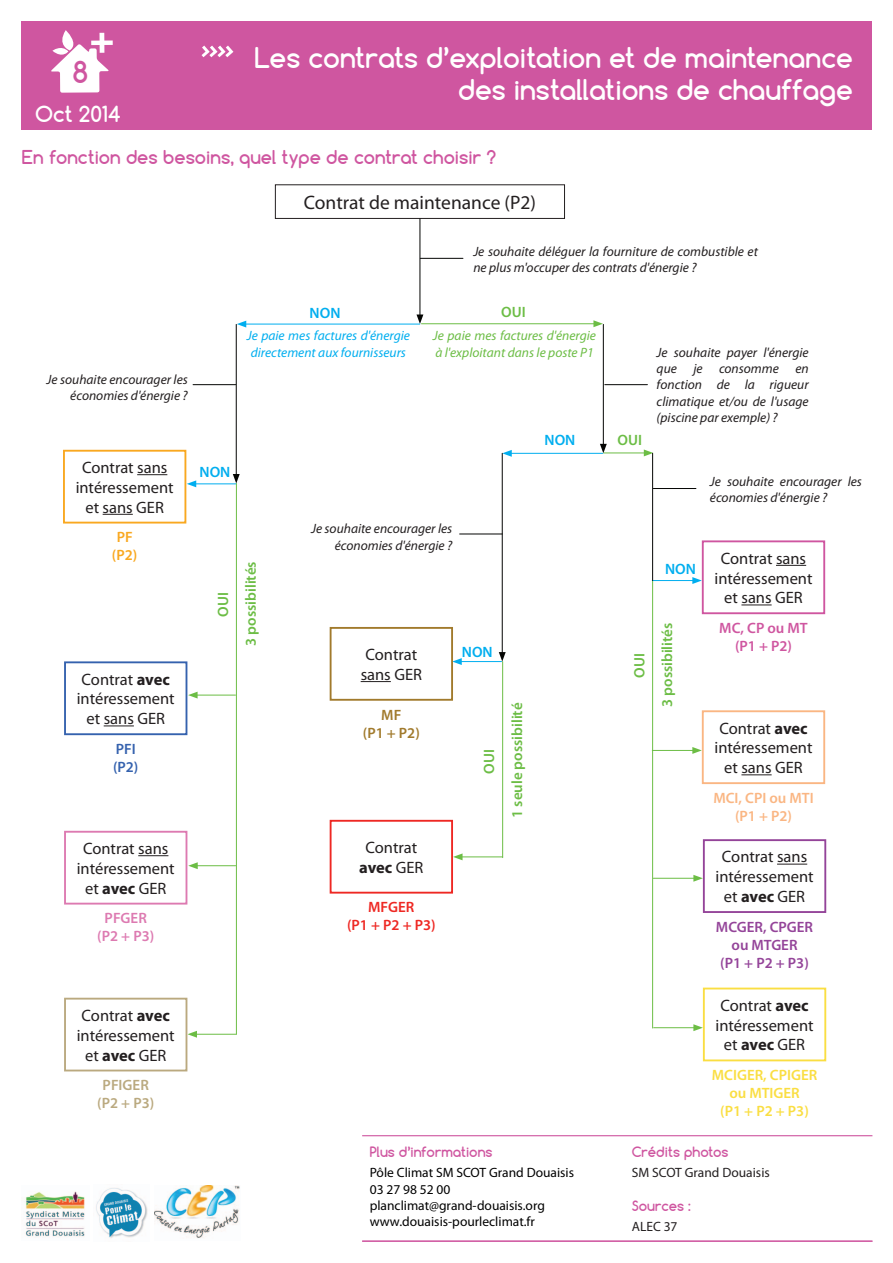
<style>
.page{position:relative;width:893px;height:1263px;background:#fff}
.page>*{position:absolute;margin:0;border:0;box-sizing:border-box;transform-origin:0 0}
.t1{font:700 28.5px "Comfortaa";color:#cf56a0}
.t2{font:700 27px/32.4px "Comfortaa";color:#fff;text-align:right}
.t3{font:700 21px "Comfortaa";color:#fff}
.t4{font:19.5px "Myriad Pro";color:#231f20}
.t5{font:700 18px "Comfortaa";color:#cf56a0}
.t6{font:16.5px/19.8px "Myriad Pro";color:#231f20;text-align:center}
.t7{font:600 15px/27.8px "Myriad Pro";color:#6cbd45;text-align:center}
.t8{font:600 15px/18px "Myriad Pro";color:#fade42;text-align:center}
.t9{font:600 15px/18px "Myriad Pro";color:#944499;text-align:center}
.t10{font:600 15px/18px "Myriad Pro";color:#fab683;text-align:center}
.t11{font:600 15px/18px "Myriad Pro";color:#cf56a0;text-align:center}
.t12{font:600 15px "Myriad Pro";color:#00aeef}
.t13{font:600 15px/18px "Myriad Pro";color:#ee2823;text-align:center}
.t14{font:600 15px/18px "Myriad Pro";color:#baa97f;text-align:center}
.t15{font:600 15px/18px "Myriad Pro";color:#dd7ab1;text-align:center}
.t16{font:600 15px/18px "Myriad Pro";color:#a17a2c;text-align:center}
.t17{font:600 15px/18px "Myriad Pro";color:#3562ae}
.t18{font:600 15px/18px "Myriad Pro";color:#f9a820;text-align:center}
.t19{font:italic 13.5px/16.2px "Myriad Pro";color:#231f20}
.t20{font:13.5px/16.2px "Myriad Pro";color:#000}
.t21{font:italic 13.5px/16.2px "Myriad Pro";color:#6cbd45}
.t22{font:italic 13.5px/16.2px "Myriad Pro";color:#00aeef}
.t23{font:700 13.5px "Comfortaa";color:#cf56a0}
.t24{font:13.5px "Myriad Pro";color:#231f20}
.s1{font-weight:700}
</style>
<div class="page">
<img style="left:25px;top:1191px;width:60px;height:46px">
<img style="left:154px;top:1185px;width:86px;height:53px">
<img style="left:96px;top:1188px;width:52px;height:50px">
<div style="left:21px;top:21px;width:851px;height:109px;background:#cf56a0"></div>
<svg style="left:51px;top:30px;width:62px;height:63px"></svg>
<svg style="left:202px;top:46px;width:31px;height:11px"></svg>
<hr style="left:362px;top:1135px;width:510px;height:1px;background:#cf56a0">
<hr style="left:362px;top:1240px;width:510px;height:2px;background:#cf56a0">
<div style="left:275px;top:184px;width:290px;height:35px;border:1px solid #231f20"></div>
<hr style="left:137px;top:474px;width:30px;height:1px;background:#231f20">
<hr style="left:103px;top:514px;width:30px;height:1px;background:#231f20">
<div style="left:63px;top:450px;width:123px;height:73px;border:2px solid #f9a820"></div>
<hr style="left:420px;top:219px;width:1px;height:98px;background:#040503">
<svg style="left:416px;top:314px;width:7px;height:10px"></svg>
<hr style="left:420px;top:258px;width:43px;height:1px;background:#040503">
<hr style="left:603px;top:324px;width:1px;height:122px;background:#040503">
<svg style="left:600px;top:444px;width:7px;height:9px"></svg>
<hr style="left:605px;top:384px;width:42px;height:1px;background:#040503">
<hr style="left:244px;top:324px;width:176px;height:1px;background:#00aeef">
<svg style="left:237px;top:321px;width:9px;height:6px"></svg>
<hr style="left:236px;top:324px;width:1px;height:152px;background:#040503">
<svg style="left:233px;top:474px;width:7px;height:9px"></svg>
<hr style="left:193px;top:384px;width:43px;height:1px;background:#040503">
<hr style="left:194px;top:483px;width:42px;height:1px;background:#00aeef">
<svg style="left:187px;top:480px;width:9px;height:7px"></svg>
<hr style="left:236px;top:483px;width:1px;height:551px;background:#6cbd45">
<hr style="left:195px;top:695px;width:40px;height:1px;background:#6cbd45">
<svg style="left:188px;top:692px;width:10px;height:6px"></svg>
<hr style="left:195px;top:865px;width:41px;height:1px;background:#6cbd45">
<svg style="left:188px;top:862px;width:10px;height:7px"></svg>
<hr style="left:195px;top:1034px;width:41px;height:1px;background:#6cbd45">
<svg style="left:187px;top:1031px;width:10px;height:7px"></svg>
<hr style="left:509px;top:453px;width:94px;height:1px;background:#00aeef">
<svg style="left:502px;top:450px;width:10px;height:7px"></svg>
<hr style="left:502px;top:661px;width:1px;height:197px;background:#6cbd45">
<hr style="left:460px;top:534px;width:42px;height:1px;background:#040503">
<hr style="left:459px;top:661px;width:43px;height:1px;background:#00aeef">
<svg style="left:453px;top:658px;width:9px;height:7px"></svg>
<hr style="left:460px;top:856px;width:43px;height:1px;background:#6cbd45">
<svg style="left:453px;top:853px;width:10px;height:7px"></svg>
<hr style="left:604px;top:453px;width:42px;height:1px;background:#6cbd45">
<svg style="left:644px;top:449px;width:9px;height:7px"></svg>
<hr style="left:652px;top:580px;width:1px;height:448px;background:#6cbd45">
<hr style="left:652px;top:580px;width:43px;height:1px;background:#00aeef">
<svg style="left:692px;top:577px;width:10px;height:7px"></svg>
<hr style="left:421px;top:323px;width:175px;height:1px;background:#6cbd45">
<svg style="left:593px;top:320px;width:10px;height:7px"></svg>
<hr style="left:104px;top:725px;width:30px;height:1px;background:#231f20">
<div style="left:64px;top:661px;width:123px;height:74px;border:2px solid #3562ae"></div>
<hr style="left:138px;top:855px;width:30px;height:1px;background:#231f20">
<div style="left:64px;top:831px;width:123px;height:73px;border:2px solid #dd7ab1"></div>
<div style="left:64px;top:998px;width:123px;height:73px;border:2px solid #baa97f"></div>
<hr style="left:653px;top:488px;width:43px;height:1px;background:#040503">
<hr style="left:361px;top:681px;width:30px;height:1px;background:#231f20">
<div style="left:330px;top:627px;width:123px;height:74px;border:2px solid #a17a2c"></div>
<div style="left:330px;top:820px;width:123px;height:73px;border:2px solid #ee2823"></div>
<hr style="left:776px;top:565px;width:30px;height:1px;background:#231f20">
<hr style="left:741px;top:604px;width:31px;height:1px;background:#231f20">
<div style="left:702px;top:540px;width:123px;height:74px;border:2px solid #cf56a0"></div>
<hr style="left:652px;top:750px;width:43px;height:1px;background:#6cbd45">
<svg style="left:692px;top:747px;width:10px;height:7px"></svg>
<hr style="left:741px;top:774px;width:31px;height:1px;background:#231f20">
<div style="left:702px;top:710px;width:123px;height:74px;border:2px solid #fab683"></div>
<hr style="left:653px;top:878px;width:43px;height:1px;background:#6cbd45">
<svg style="left:693px;top:875px;width:10px;height:7px"></svg>
<hr style="left:777px;top:864px;width:30px;height:1px;background:#231f20">
<div style="left:703px;top:839px;width:123px;height:74px;border:2px solid #944499"></div>
<hr style="left:653px;top:1027px;width:43px;height:1px;background:#6cbd45">
<svg style="left:693px;top:1024px;width:10px;height:7px"></svg>
<div style="left:703px;top:987px;width:123px;height:74px;border:2px solid #fade42"></div>
<hr style="left:652px;top:453px;width:1px;height:127px;background:#040503">
<hr style="left:502px;top:453px;width:1px;height:201px;background:#040503">
<svg style="left:499px;top:652px;width:7px;height:9px"></svg>
<h1 class="t1" style="left:72px;top:54px;width:17px">8</h1>
<h3 class="t3" style="left:35px;top:101px;width:87px">Oct 2014</h3>
<h2 class="t2" style="left:254px;top:41px;width:600px">Les contrats d’exploitation et de maintenance des installations de chauffage</h2>
<h3 class="t5" style="left:22px;top:146px;width:476px">En fonction des besoins, quel type de contrat choisir ?</h3>
<h3 class="t4" style="left:304px;top:190px;width:234px">Contrat de maintenance (P2)</h3>
<p class="t19" style="left:47px;top:371px;width:143px;text-align:right">Je souhaite encourager les économies d'énergie ?</p>
<p class="t6" style="left:76px;top:457px;width:99px">Contrat sans intéressement et sans GER</p>
<p class="t18" style="left:112px;top:528px;width:27px">PF (P2)</p>
<p class="t6" style="left:77px;top:669px;width:99px">Contrat <span class="s1">avec </span>intéressement et sans GER</p>
<p class="t17" style="left:113px;top:739px;width:27px">PFI (P2)</p>
<p class="t6" style="left:77px;top:838px;width:99px">Contrat sans intéressement et <span class="s1">avec</span> GER</p>
<p class="t15" style="left:97px;top:909px;width:59px">PFGER (P2 + P3)</p>
<p class="t6" style="left:77px;top:1005px;width:99px">Contrat <span class="s1">avec </span>intéressement et <span class="s1">avec</span> GER</p>
<p class="t14" style="left:97px;top:1076px;width:59px">PFIGER (P2 + P3)</p>
<p class="t12" style="left:310px;top:303px;width:32px">NON</p>
<p class="t22" style="left:247px;top:327px;width:165px">Je paie mes factures d'énergie directement aux fournisseurs</p>
<p class="t12" style="left:200px;top:462px;width:32px">NON</p>
<p class="t19" style="left:473px;top:243px;width:286px">Je souhaite déléguer la fourniture de combustible et ne plus m'occuper des contrats d'énergie ?</p>
<p class="t7" style="left:501px;top:298px;width:26px">OUI</p>
<p class="t21" style="left:433px;top:327px;width:165px">Je paie mes factures d'énergie à l'exploitant dans le poste P1</p>
<p class="t19" style="left:657px;top:344px;width:154px;text-align:justify">Je souhaite payer l'énergie que je consomme en fonction de la rigueur climatique et/ou de l'usage (piscine par exemple) ?</p>
<p class="t12" style="left:545px;top:431px;width:32px">NON</p>
<p class="t7" style="left:618px;top:426px;width:26px">OUI</p>
<p class="t19" style="left:710px;top:473px;width:153px">Je souhaite encourager les économies d'énergie ?</p>
<p class="t7" style="left:209px;top:646px;width:86px;rotate:-90deg">OUI<br>3 possibilités</p>
<p class="t19" style="left:311px;top:520px;width:143px;text-align:right">Je souhaite encourager les économies d'énergie ?</p>
<p class="t6" style="left:361px;top:644px;width:63px;text-align:left">Contrat sans GER</p>
<p class="t16" style="left:363px;top:705px;width:59px">MF<br>(P1 + P2)</p>
<p class="t6" style="left:359px;top:837px;width:66px">Contrat <span class="s1">avec</span> GER</p>
<p class="t13" style="left:347px;top:898px;width:90px">MFGER<br>(P1 + P2 + P3)</p>
<p class="t12" style="left:462px;top:642px;width:32px">NON</p>
<p class="t7" style="left:475px;top:818px;width:117px;rotate:-90deg">OUI<br>1 seule possibilité</p>
<p class="t23" style="left:370px;top:1143px;width:124px">Plus d’informations</p>
<p class="t20" style="left:370px;top:1164px;width:206px">Pôle Climat SM SCOT Grand Douaisis<br>03 27 98 52 00 planclimat@grand-douaisis.org www.douaisis-pourleclimat.fr</p>
<p class="t12" style="left:665px;top:559px;width:32px">NON</p>
<p class="t7" style="left:625px;top:707px;width:86px;rotate:-90deg">OUI<br>3 possibilités</p>
<p class="t6" style="left:714px;top:548px;width:99px">Contrat sans intéressement et sans GER</p>
<p class="t11" style="left:719px;top:618px;width:90px">MC, CP ou MT (P1 + P2)</p>
<p class="t6" style="left:714px;top:718px;width:99px">Contrat <span class="s1">avec </span>intéressement et sans GER</p>
<p class="t10" style="left:713px;top:788px;width:102px">MCI, CPI ou MTI (P1 + P2)</p>
<p class="t6" style="left:716px;top:847px;width:99px">Contrat sans intéressement et <span class="s1">avec</span> GER</p>
<p class="t9" style="left:716px;top:917px;width:99px">MCGER, CPGER ou MTGER<br>(P1 + P2 + P3)</p>
<p class="t6" style="left:716px;top:995px;width:99px">Contrat <span class="s1">avec </span>intéressement et <span class="s1">avec</span> GER</p>
<p class="t8" style="left:712px;top:1066px;width:107px">MCIGER, CPIGER ou MTIGER<br>(P1 + P2 + P3)</p>
<p class="t23" style="left:632px;top:1143px;width:98px">Crédits photos</p>
<p class="t24" style="left:632px;top:1164px;width:140px">SM SCOT Grand Douaisis</p>
<p class="t23" style="left:632px;top:1197px;width:61px">Sources :</p>
<p class="t24" style="left:632px;top:1218px;width:47px">ALEC 37</p>
</div>
